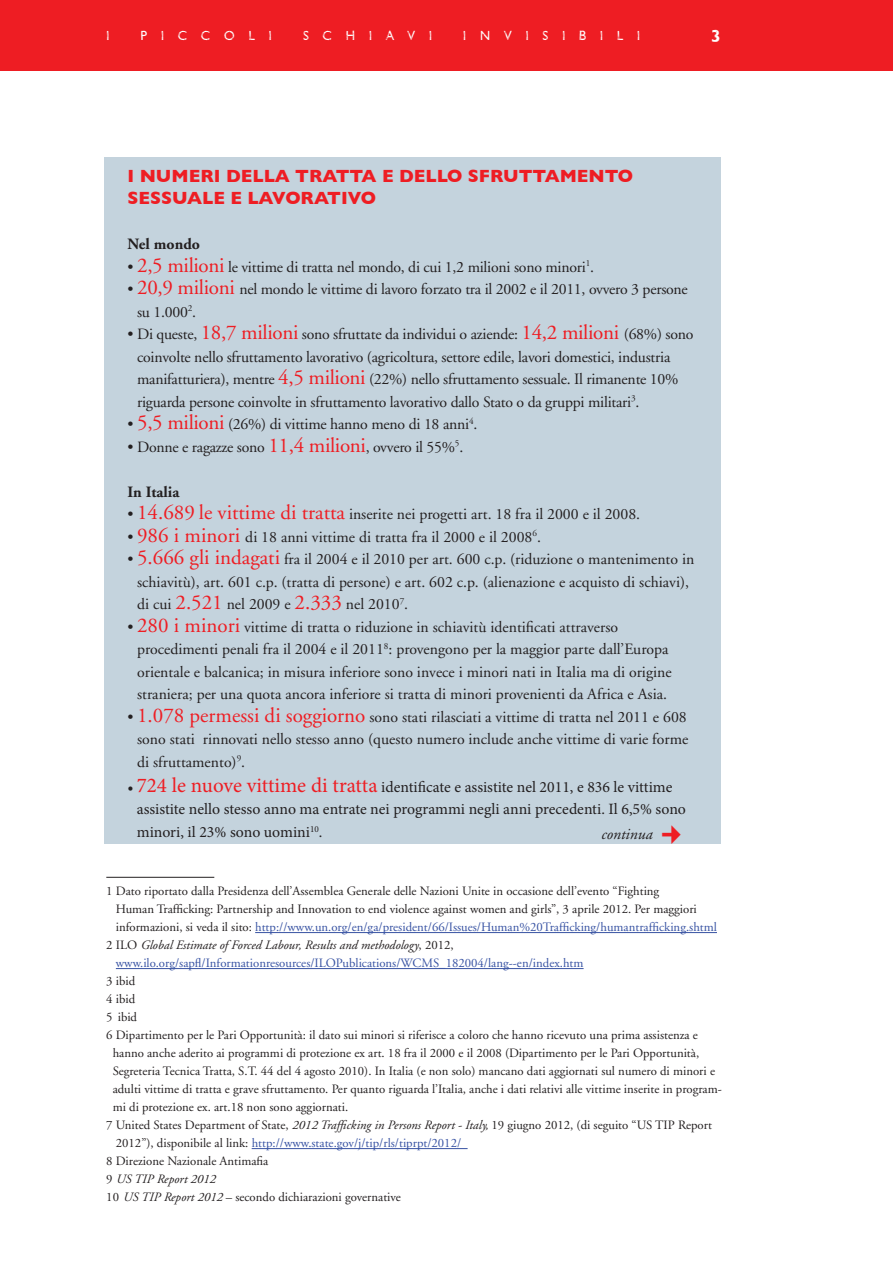
<style>
.page{position:relative;width:893px;height:1263px;background:#fff}
.page>*{position:absolute;margin:0;border:0;box-sizing:border-box;transform-origin:0 0}
.t1{font:700 18px/21.6px "Gill Sans";color:#ee1d23}
.t2{font:700 18px "Gill Sans Woodblock";color:#fff}
.t3{font:15.75px/22.5px "Adobe Garamond";color:#231f20}
.t4{font:15.75px/22.5px "Minion Pro";color:#231f20}
.t5{font:700 15.75px "Adobe Garamond";color:#231f20}
.t6{font:italic 15.75px "Adobe Garamond";color:#231f20}
.t7{font:13.5px "Gill Sans Woodblock";letter-spacing:1em;color:#fff}
.t8{font:12.75px "Adobe Garamond";color:#231f20}
.t9{font:12.75px "Adobe Garamond";color:#3853a3}
.t10{font:italic 12.75px "Adobe Garamond";color:#231f20}
.s1{font-size:21px;color:#ee1d23}
.s2{color:#231f20}
.s3{font-style:normal}
.s4{font-style:italic}
</style>
<div class="page">
<div style="left:0;top:0;width:893px;height:70px;background:#ee1d23"></div>
<div style="left:104px;top:157px;width:617px;height:687px;background:#c4d3dd"></div>
<hr style="left:106px;top:877px;width:108px;height:1px;background:#231f20">
<hr style="left:255px;top:932px;width:462px;height:1px;background:#3853a3">
<hr style="left:116px;top:968px;width:468px;height:1px;background:#3853a3">
<hr style="left:252px;top:1148px;width:216px;height:1px;background:#3853a3">
<p class="t7" style="left:106px;top:28px;width:5px">I</p>
<p class="t7" style="left:140px;top:28px;width:133px">PICCOLI</p>
<p class="t7" style="left:303px;top:28px;width:131px">SCHIAVI</p>
<p class="t7" style="left:463px;top:28px;width:179px">INVISIBILI</p>
<p class="t2" style="left:711px;top:25px;width:11px">3</p>
<p class="t1" style="left:128px;top:165px;width:507px">I NUMERI DELLA TRATTA E DELLO SFRUTTAMENTO<br>SESSUALE E LAVORATIVO</p>
<p class="t5" style="left:128px;top:235px;width:74px">Nel mondo</p>
<p class="t3" style="left:128px;top:256px;width:468px">• <span class="s1">2,5 milioni</span> le vittime di tratta nel mondo, di cui 1,2 milioni sono minori<sup>1</sup>.</p>
<p class="t3" style="left:137px;top:278px;width:552px;text-indent:-10px">• <span class="s1">20,9 milioni</span> nel mondo le vittime di lavoro forzato tra il 2002 e il 2011, ovvero 3 persone su 1.000<sup>2</sup>.</p>
<p class="t3" style="left:137px;top:323px;width:558px;text-indent:-10px">• Di queste, <span class="s1">18,7 milioni</span> sono sfruttate da individui o aziende: <span class="s1">14,2 milioni</span> (68%) sono coinvolte nello sfruttamento lavorativo (agricoltura, settore edile, lavori domestici, industria manifatturiera), mentre <span class="s1">4,5 milioni</span> (22%) nello sfruttamento sessuale. Il rimanente 10% riguarda persone coinvolte in sfruttamento lavorativo dallo Stato o da gruppi militari<sup>3</sup>.</p>
<p class="t3" style="left:128px;top:413px;width:351px">• <span class="s1">5,5 milioni</span> (26%) di vittime hanno meno di 18 anni<sup>4</sup>.</p>
<p class="t3" style="left:128px;top:436px;width:337px">• Donne e ragazze sono <span class="s1">11,4 milioni</span>, ovvero il 55%<sup>5</sup>.</p>
<p class="t5" style="left:128px;top:483px;width:53px">In Italia</p>
<p class="t3" style="left:128px;top:503px;width:514px">• <span class="s1">14.689 le vittime di tratta</span> inserite nei progetti art. 18 fra il 2000 e il 2008.</p>
<p class="t3" style="left:128px;top:526px;width:415px">• <span class="s1">986 i minori</span> di 18 anni vittime di tratta fra il 2000 e il 2008<sup>6</sup>.</p>
<p class="t3" style="left:137px;top:548px;width:559px;text-indent:-10px">• <span class="s1">5.666 gli indagati</span> fra il 2004 e il 2010 per art. 600 c.p. (riduzione o mantenimento in schiavitù), art. 601 c.p. (tratta di persone) e art. 602 c.p. (alienazione e acquisto di schiavi), di cui <span class="s1">2.521</span> nel 2009 e <span class="s1">2.333</span> nel 2010<sup>7</sup>.</p>
<p class="t3" style="left:137px;top:616px;width:536px;text-indent:-10px">• <span class="s1">280 i minori</span> vittime di tratta o riduzione in schiavitù identificati attraverso procedimenti penali fra il 2004 e il 2011<sup>8</sup>: provengono per la maggior parte dall’Europa orientale e balcanica; in misura inferiore sono invece i minori nati in Italia ma di origine straniera; per una quota ancora inferiore si tratta di minori provenienti da Africa e Asia.</p>
<p class="t3" style="left:137px;top:706px;width:553px;text-align:justify;text-indent:-10px">• <span class="s1">1.078 permessi di soggiorno</span> sono stati rilasciati a vittime di tratta nel 2011 e 608 sono stati rinnovati nello stesso anno (questo numero include anche vittime di varie forme di sfruttamento)<sup>9</sup>.</p>
<p class="t4" style="left:137px;top:776px;width:551px;text-indent:-9px">• <span class="s1">724 le nuove vittime di tratta</span> identificate e assistite nel 2011, e 836 le vittime assistite nello stesso anno ma entrate nei programmi negli anni precedenti. Il 6,5% sono minori, il 23% sono uomini<sup>10</sup>.</p>
<p class="t6" style="left:601px;top:825px;width:53px">continua</p>
<p class="t8" style="left:106px;top:884px;width:554px">1 Dato riportato dalla Presidenza dell’Assemblea Generale delle Nazioni Unite in occasione dell’evento “Fighting</p>
<p class="t8" style="left:116px;top:902px;width:583px">Human Trafficking: Partnership and Innovation to end violence against women and girls”, 3 aprile 2012. Per maggiori</p>
<p class="t9" style="left:116px;top:920px;width:603px"><span class="s2">informazioni, si veda il sito:</span> http://www.un.org/en/ga/president/66/Issues/Human%20Trafficking/humantrafficking.shtml</p>
<p class="t10" style="left:106px;top:938px;width:349px"><span class="s3">2 ILO</span> Global Estimate of Forced Labour, Results and methodology<span class="s3">, 2012,</span></p>
<p class="t9" style="left:116px;top:956px;width:469px">www.ilo.org/sapfl/Informationresources/ILOPublications/WCMS_182004/lang--en/index.htm</p>
<p class="t8" style="left:106px;top:974px;width:30px">3 ibid</p>
<p class="t8" style="left:106px;top:992px;width:30px">4 ibid</p>
<p class="t8" style="left:106px;top:1010px;width:32px">5 ibid</p>
<p class="t8" style="left:106px;top:1028px;width:593px">6 Dipartimento per le Pari Opportunità: il dato sui minori si riferisce a coloro che hanno ricevuto una prima assistenza e</p>
<p class="t8" style="left:113px;top:1046px;width:588px">hanno anche aderito ai programmi di protezione ex art. 18 fra il 2000 e il 2008 (Dipartimento per le Pari Opportunità,</p>
<p class="t8" style="left:113px;top:1064px;width:604px">Segreteria Tecnica Tratta, S.T. 44 del 4 agosto 2010). In Italia (e non solo) mancano dati aggiornati sul numero di minori e</p>
<p class="t8" style="left:113px;top:1082px;width:611px">adulti vittime di tratta e grave sfruttamento. Per quanto riguarda l’Italia, anche i dati relativi alle vittime inserite in program-</p>
<p class="t8" style="left:113px;top:1100px;width:237px">mi di protezione ex. art.18 non sono aggiornati.</p>
<p class="t8" style="left:106px;top:1118px;width:607px">7 United States Department of State, <span class="s4">2012 Trafficking in Persons Report - Italy,</span> 19 giugno 2012, (di seguito “US TIP Report</p>
<p class="t9" style="left:116px;top:1136px;width:347px"><span class="s2">2012”), disponibile al link:</span> http://www.state.gov/j/tip/rls/tiprpt/2012/</p>
<p class="t8" style="left:106px;top:1154px;width:164px">8 Direzione Nazionale Antimafia</p>
<p class="t10" style="left:106px;top:1172px;width:111px"><span class="s3">9</span> US TIP Report 2012</p>
<p class="t8" style="left:106px;top:1190px;width:296px">10 <span class="s4">US TIP Report 2012</span> – secondo dichiarazioni governative</p>
</div>
